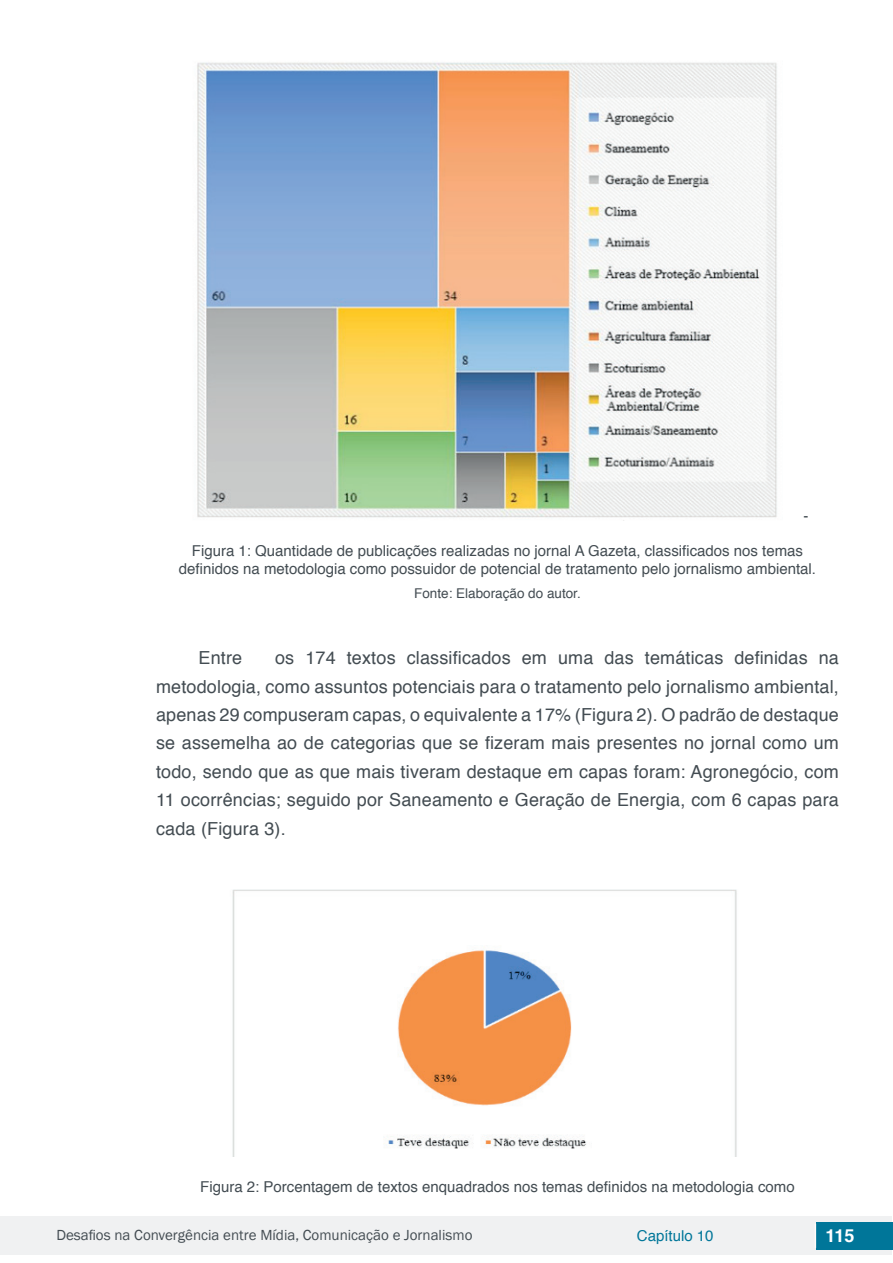
<style>
.page{position:relative;width:893px;height:1263px;background:#fff}
.page>*{position:absolute;margin:0;border:0;box-sizing:border-box;transform-origin:0 0}
.t1{font:18px/28.5px "Helvetica";letter-spacing:.01em;color:#434c52;text-align:justify}
.t2{font:700 18px "Helvetica";color:#fff}
.t3{font:15px/18px "Helvetica";color:#434c52;text-align:center}
.t4{font:15px "Franklin Gothic";color:#434c52}
.t5{font:15px "Helvetica";color:#007699}
.t6{font:13.5px "Helvetica";color:#434c52}
</style>
<div class="page">
<div style="left:1px;top:1216px;width:891px;height:38px;background:#f0f1f2"></div>
<div style="left:816px;top:1222px;width:77px;height:27px;background:#007699"></div>
<svg style="left:815px;top:1224px;width:1px;height:24px"></svg>
<img style="left:197px;top:62px;width:580px;height:459px">
<img style="left:232px;top:889px;width:505px;height:268px">
<p class="t3" style="left:803px;top:507px;width:6px">-</p>
<p class="t3" style="left:179px;top:542px;width:639px">Figura 1: Quantidade de publicações realizadas no jornal A Gazeta, classificados nos temas definidos na metodologia como possuidor de potencial de tratamento pelo jornalismo ambiental.</p>
<p class="t6" style="left:414px;top:583px;width:168px">Fonte: Elaboração do autor.</p>
<p class="t1" style="left:156px;top:644px;width:684px;text-indent:119px">os 174 textos classificados em uma das temáticas definidas na metodologia, como assuntos potenciais para o tratamento pelo jornalismo ambiental, apenas 29 compuseram capas, o equivalente a 17% (Figura 2). O padrão de destaque se assemelha ao de categorias que se fizeram mais presentes no jornal como um todo, sendo que as que mais tiveram destaque em capas foram: Agronegócio, com 11 ocorrências; seguido por Saneamento e Geração de Energia, com 6 capas para cada (Figura 3).</p>
<p class="t1" style="left:199px;top:644px;width:45px">Entre</p>
<p class="t3" style="left:200px;top:1178px;width:596px">Figura 2: Porcentagem de textos enquadrados nos temas definidos na metodologia como</p>
<p class="t4" style="left:56px;top:1226px;width:418px">Desafios na Convergência entre Mídia, Comunicação e Jornalismo</p>
<p class="t5" style="left:637px;top:1224px;width:78px">Capítulo 10</p>
<p class="t2" style="left:825px;top:1221px;width:31px">115</p>
</div>
